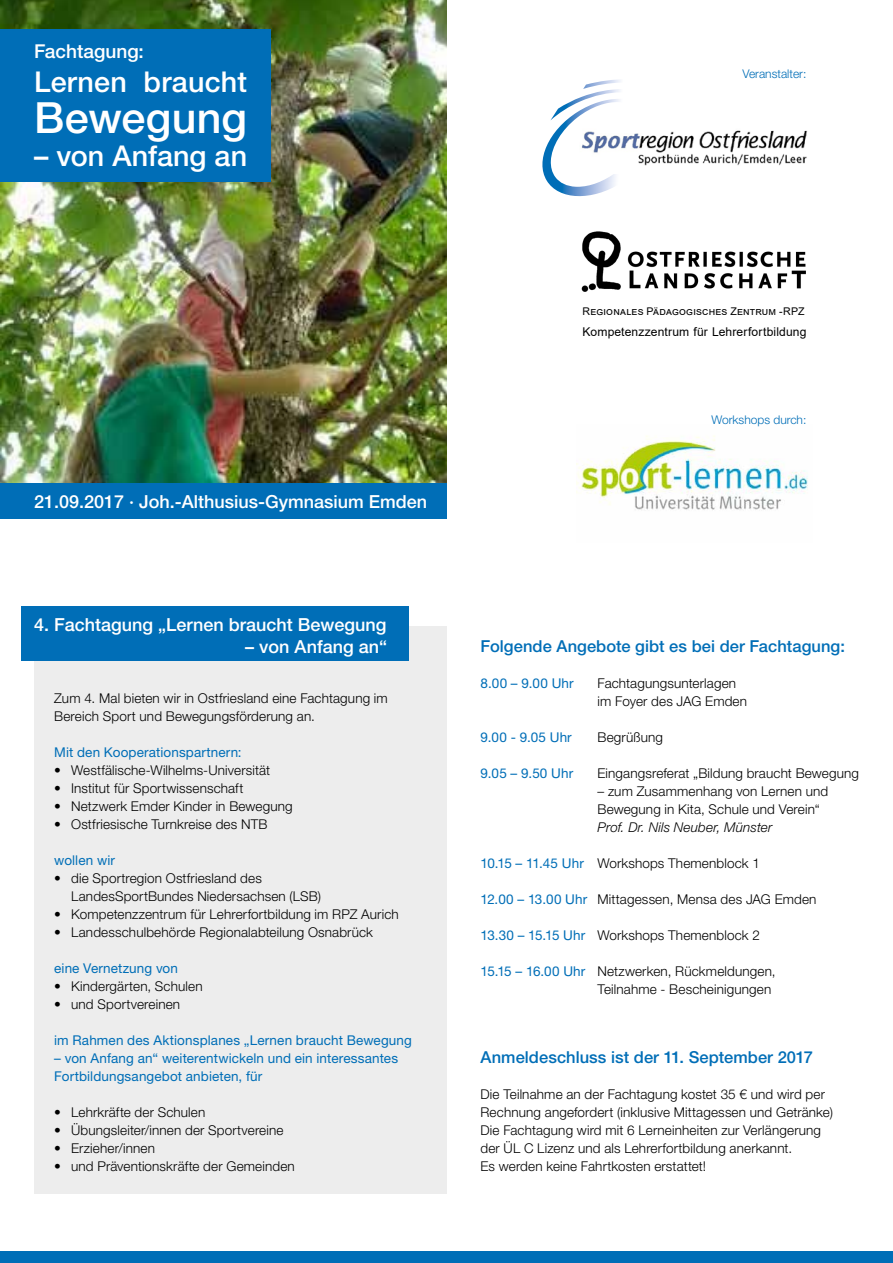
<style>
.page{position:relative;width:893px;height:1263px;background:#fff}
.page>*{position:absolute;margin:0;border:0;box-sizing:border-box;transform-origin:0 0}
.t1{font:500 43.05px "Helvetica Neue LT Std";letter-spacing:.005em;color:#fff}
.t2{font:500 28.65px "Helvetica Neue LT Std";letter-spacing:.005em;color:#fff}
.t3{font:500 19.2px "Helvetica Neue LT Std";color:#fff}
.t4{font:500 18px "Helvetica Neue LT Std";color:#fff}
.t5{font:500 16.5px "Helvetica Neue LT Std";letter-spacing:.005em;color:#006eb7}
.t6{font:300 13.5px/18px "Helvetica Neue LT Std";letter-spacing:.01em;color:#000}
.t7{font:13.5px/18px "Helvetica Neue LT Std";letter-spacing:.01em;color:#006eb7}
.t8{font:italic 300 13.5px "Helvetica Neue LT Std";letter-spacing:.01em;color:#000}
.t9{font:12.15px "Arial";letter-spacing:.01em;color:#000}
.t10{font:300 12px "Helvetica Neue LT Std";color:#006eb7}
.t11{font:10.65px "Arial";letter-spacing:.02em;color:#000}
.s1{font-weight:400;color:#006eb7}
</style>
<div class="page">
<div style="left:34px;top:626px;width:412px;height:567px;background:#ededed"></div>
<img style="left:0;top:0;width:446px;height:484px">
<div style="left:0;top:30px;width:270px;height:152px;background:#006eb7"></div>
<div style="left:0;top:484px;width:446px;height:35px;background:#006eb7"></div>
<div style="left:0;top:1252px;width:893px;height:11px;background:#006eb7"></div>
<svg style="left:542px;top:80px;width:79px;height:117px"></svg>
<div style="left:579px;top:120px;width:240px;height:54px;background:#fff"></div>
<img style="left:581px;top:130px;width:227px;height:36px">
<img style="left:577px;top:436px;width:231px;height:74px">
<img style="left:581px;top:231px;width:225px;height:61px">
<div style="left:21px;top:606px;width:388px;height:55px;background:#006eb7"></div>
<h3 class="t3" style="left:34px;top:40px;width:111px">Fachtagung:</h3>
<h2 class="t2" style="left:34px;top:65px;width:215px">Lernen braucht</h2>
<h1 class="t1" style="left:34px;top:92px;width:215px">Bewegung</h1>
<h2 class="t2" style="left:34px;top:138px;width:215px">– von Anfang an</h2>
<p class="t10" style="left:743px;top:66px;width:65px">Veranstalter:</p>
<h3 class="t4" style="left:34px;top:491px;width:395px">21.09.2017 · Joh.-Althusius-Gymnasium Emden</h3>
<h3 class="t4" style="left:34px;top:614px;width:354px">4. Fachtagung „Lernen braucht Bewegung</h3>
<h3 class="t4" style="left:245px;top:635px;width:143px">– von Anfang an“</h3>
<p class="t6" style="left:54px;top:689px;width:335px">Zum 4. Mal bieten wir in Ostfriesland eine Fachtagung im<br>Bereich Sport und Bewegungsförderung an.</p>
<p class="t7" style="left:54px;top:743px;width:189px">Mit den Kooperationspartnern:</p>
<p class="t6" style="left:54px;top:761px;width:217px">• Westfälische-Wilhelms-Universität</p>
<p class="t6" style="left:54px;top:779px;width:191px">• Institut für Sportwissenschaft</p>
<p class="t6" style="left:54px;top:797px;width:240px">• Netzwerk Emder Kinder in Bewegung</p>
<p class="t6" style="left:54px;top:815px;width:215px">• Ostfriesische Turnkreise des NTB</p>
<p class="t7" style="left:54px;top:851px;width:62px">wollen wir</p>
<p class="t6" style="left:71px;top:869px;width:251px;text-indent:-17px">• die Sportregion Ostfriesland des<br>LandesSportBundes Niedersachsen (LSB)</p>
<p class="t6" style="left:54px;top:905px;width:346px">• Kompetenzzentrum für Lehrerfortbildung im RPZ Aurich</p>
<p class="t6" style="left:54px;top:923px;width:320px">• Landesschulbehörde Regionalabteilung Osnabrück</p>
<p class="t7" style="left:54px;top:959px;width:125px">eine Vernetzung von</p>
<p class="t6" style="left:54px;top:977px;width:150px">• Kindergärten, Schulen</p>
<p class="t6" style="left:54px;top:995px;width:127px">• und Sportvereinen</p>
<p class="t7" style="left:54px;top:1031px;width:359px">im Rahmen des Aktionsplanes „Lernen braucht Bewegung</p>
<p class="t7" style="left:54px;top:1049px;width:345px">– von Anfang an“ weiterentwickeln und ein interessantes<br>Fortbildungsangebot anbieten, für</p>
<p class="t6" style="left:54px;top:1103px;width:153px">• Lehrkräfte der Schulen</p>
<p class="t6" style="left:54px;top:1121px;width:231px">• Übungsleiter/innen der Sportvereine</p>
<p class="t6" style="left:54px;top:1139px;width:102px">• Erzieher/innen</p>
<p class="t6" style="left:54px;top:1157px;width:242px">• und Präventionskräfte der Gemeinden</p>
<p class="t11" style="left:583px;top:304px;width:224px">Regionales Pädagogisches Zentrum -RPZ</p>
<p class="t9" style="left:583px;top:323px;width:225px">Kompetenzzentrum für Lehrerfortbildung</p>
<p class="t10" style="left:711px;top:412px;width:96px">Workshops durch:</p>
<p class="t5" style="left:480px;top:636px;width:366px">Folgende Angebote gibt es bei der Fachtagung:</p>
<p class="t7" style="left:480px;top:674px;width:95px">8.00 – 9.00 Uhr</p>
<p class="t6" style="left:597px;top:674px;width:151px">Fachtagungsunterlagen im Foyer des JAG Emden</p>
<p class="t7" style="left:480px;top:728px;width:93px">9.00 - 9.05 Uhr</p>
<p class="t6" style="left:597px;top:728px;width:67px">Begrüßung</p>
<p class="t7" style="left:480px;top:764px;width:94px">9.05 – 9.50 Uhr</p>
<p class="t6" style="left:597px;top:764px;width:263px">Eingangsreferat „Bildung braucht Bewegung</p>
<p class="t6" style="left:597px;top:782px;width:232px">– zum Zusammenhang von Lernen und<br>Bewegung in Kita, Schule und Verein“</p>
<p class="t8" style="left:597px;top:819px;width:176px">Prof. Dr. Nils Neuber, Münster</p>
<p class="t6" style="left:480px;top:854px;width:281px"><span class="s1">10.15 – 11.45 Uhr</span> Workshops Themenblock 1</p>
<p class="t6" style="left:480px;top:890px;width:337px"><span class="s1">12.00 – 13.00 Uhr</span> Mittagessen, Mensa des JAG Emden</p>
<p class="t6" style="left:480px;top:926px;width:281px"><span class="s1">13.30 – 15.15 Uhr</span> Workshops Themenblock 2</p>
<p class="t6" style="left:597px;top:962px;width:180px;text-indent:-117px"><span class="s1">15.15 – 16.00 Uhr</span> Netzwerken, Rückmeldungen,<br>Teilnahme - Bescheinigungen</p>
<p class="t5" style="left:480px;top:1047px;width:334px">Anmeldeschluss ist der 11. September 2017</p>
<p class="t6" style="left:480px;top:1085px;width:354px">Die Teilnahme an der Fachtagung kostet 35 € und wird per Rechnung angefordert (inklusive Mittagessen und Getränke)<br>Die Fachtagung wird mit 6 Lerneinheiten zur Verlängerung der ÜL C Lizenz und als Lehrerfortbildung anerkannt.<br>Es werden keine Fahrtkosten erstattet!</p>
</div>
